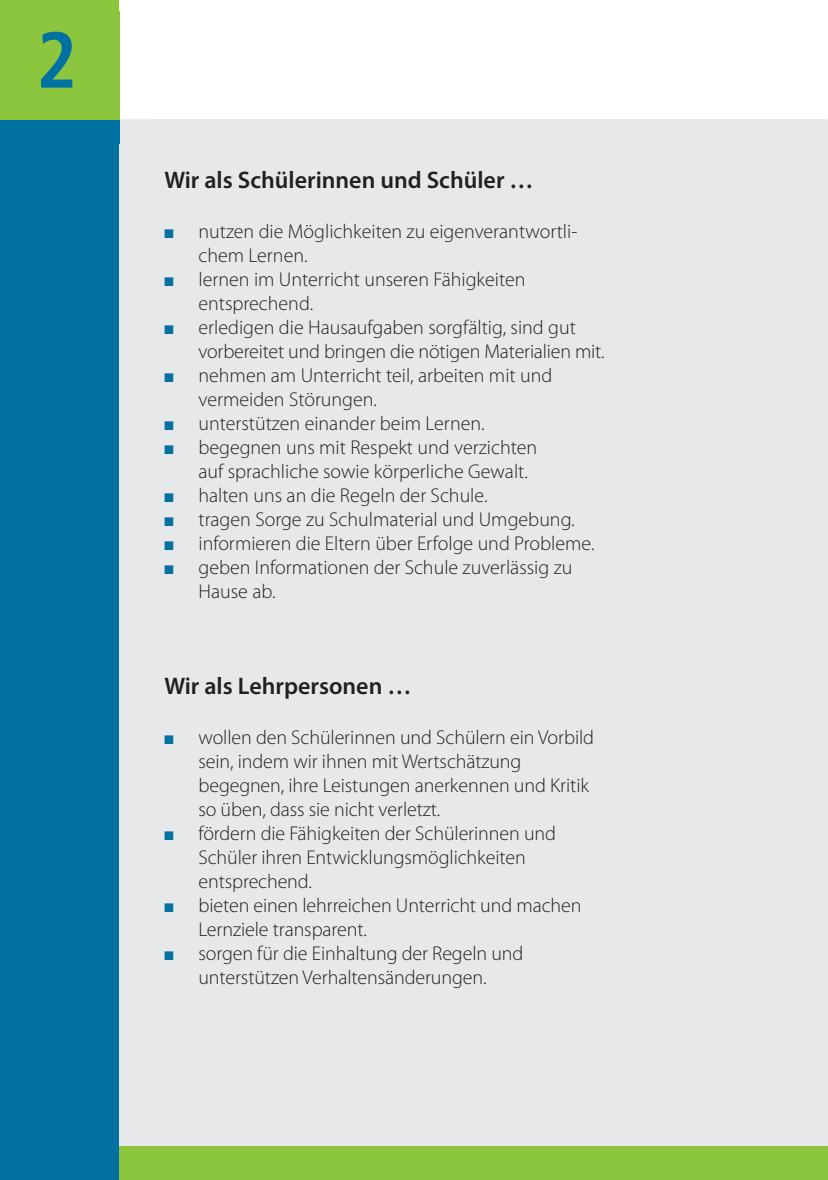
<style>
.page{position:relative;width:828px;height:1180px;background:#fff}
.page>*{position:absolute;margin:0;border:0;box-sizing:border-box;transform-origin:0 0}
.t1{font:700 condensed 79px "Frutiger";color:#0071a1}
.t2{font:600 24px "Myriad Pro";color:#231f20}
.t3{font:300 20px "Myriad Pro";color:#231f20}
.s1{font-family:"Monotype Sorts";font-weight:400;font-size:12px;color:#0071a1}
</style>
<div class="page">
<div style="left:119px;top:119px;width:709px;height:1060px;background:#e7e8e9"></div>
<div style="left:119px;top:1145px;width:709px;height:34px;background:#8bc63e"></div>
<div style="left:0;top:0;width:119px;height:1179px;background:#0071a1"></div>
<div style="left:0;top:0;width:119px;height:119px;background:#8bc63e"></div>
<img style="left:0;top:11px;width:120px;height:109px">
<svg style="left:119px;top:119px;width:1px;height:24px"></svg>
<h1 class="t1" style="left:36px;top:28px;width:43px">2</h1>
<p class="t2" style="left:164px;top:171px;width:370px">Wir als Schülerinnen und Schüler …</p>
<p class="t3" style="left:164px;top:224px;width:414px"><span class="s1">N</span> nutzen die Möglichkeiten zu eigenverantwortli-</p>
<p class="t3" style="left:198px;top:248px;width:111px">chem Lernen.</p>
<p class="t3" style="left:164px;top:272px;width:363px"><span class="s1">N</span> lernen im Unterricht unseren Fähigkeiten</p>
<p class="t3" style="left:198px;top:296px;width:116px">entsprechend.</p>
<p class="t3" style="left:164px;top:320px;width:413px"><span class="s1">N</span> erledigen die Hausaufgaben sorgfältig, sind gut</p>
<p class="t3" style="left:198px;top:344px;width:408px">vorbereitet und bringen die nötigen Materialien mit.</p>
<p class="t3" style="left:164px;top:368px;width:389px"><span class="s1">N</span> nehmen am Unterricht teil, arbeiten mit und</p>
<p class="t3" style="left:198px;top:392px;width:180px">vermeiden Störungen.</p>
<p class="t3" style="left:164px;top:416px;width:322px"><span class="s1">N</span> unterstützen einander beim Lernen.</p>
<p class="t3" style="left:164px;top:440px;width:374px"><span class="s1">N</span> begegnen uns mit Respekt und verzichten</p>
<p class="t3" style="left:198px;top:464px;width:331px">auf sprachliche sowie körperliche Gewalt.</p>
<p class="t3" style="left:164px;top:488px;width:324px"><span class="s1">N</span> halten uns an die Regeln der Schule.</p>
<p class="t3" style="left:164px;top:512px;width:412px"><span class="s1">N</span> tragen Sorge zu Schulmaterial und Umgebung.</p>
<p class="t3" style="left:164px;top:536px;width:431px"><span class="s1">N</span> informieren die Eltern über Erfolge und Probleme.</p>
<p class="t3" style="left:164px;top:560px;width:409px"><span class="s1">N</span> geben Informationen der Schule zuverlässig zu</p>
<p class="t3" style="left:198px;top:584px;width:79px">Hause ab.</p>
<p class="t2" style="left:164px;top:676px;width:248px">Wir als Lehrpersonen …</p>
<p class="t3" style="left:164px;top:729px;width:431px"><span class="s1">N</span> wollen den Schülerinnen und Schülern ein Vorbild</p>
<p class="t3" style="left:198px;top:753px;width:324px">sein, indem wir ihnen mit Wertschätzung</p>
<p class="t3" style="left:198px;top:777px;width:392px">begegnen, ihre Leistungen anerkennen und Kritik</p>
<p class="t3" style="left:198px;top:801px;width:243px">so üben, dass sie nicht verletzt.</p>
<p class="t3" style="left:164px;top:825px;width:393px"><span class="s1">N</span> fördern die Fähigkeiten der Schülerinnen und</p>
<p class="t3" style="left:198px;top:849px;width:329px">Schüler ihren Entwicklungsmöglichkeiten</p>
<p class="t3" style="left:198px;top:873px;width:115px">entsprechend.</p>
<p class="t3" style="left:164px;top:897px;width:418px"><span class="s1">N</span> bieten einen lehrreichen Unterricht und machen</p>
<p class="t3" style="left:198px;top:921px;width:170px">Lernziele transparent.</p>
<p class="t3" style="left:164px;top:945px;width:360px"><span class="s1">N</span> sorgen für die Einhaltung der Regeln und</p>
<p class="t3" style="left:198px;top:969px;width:289px">unterstützen Verhaltensänderungen.</p>
</div>
